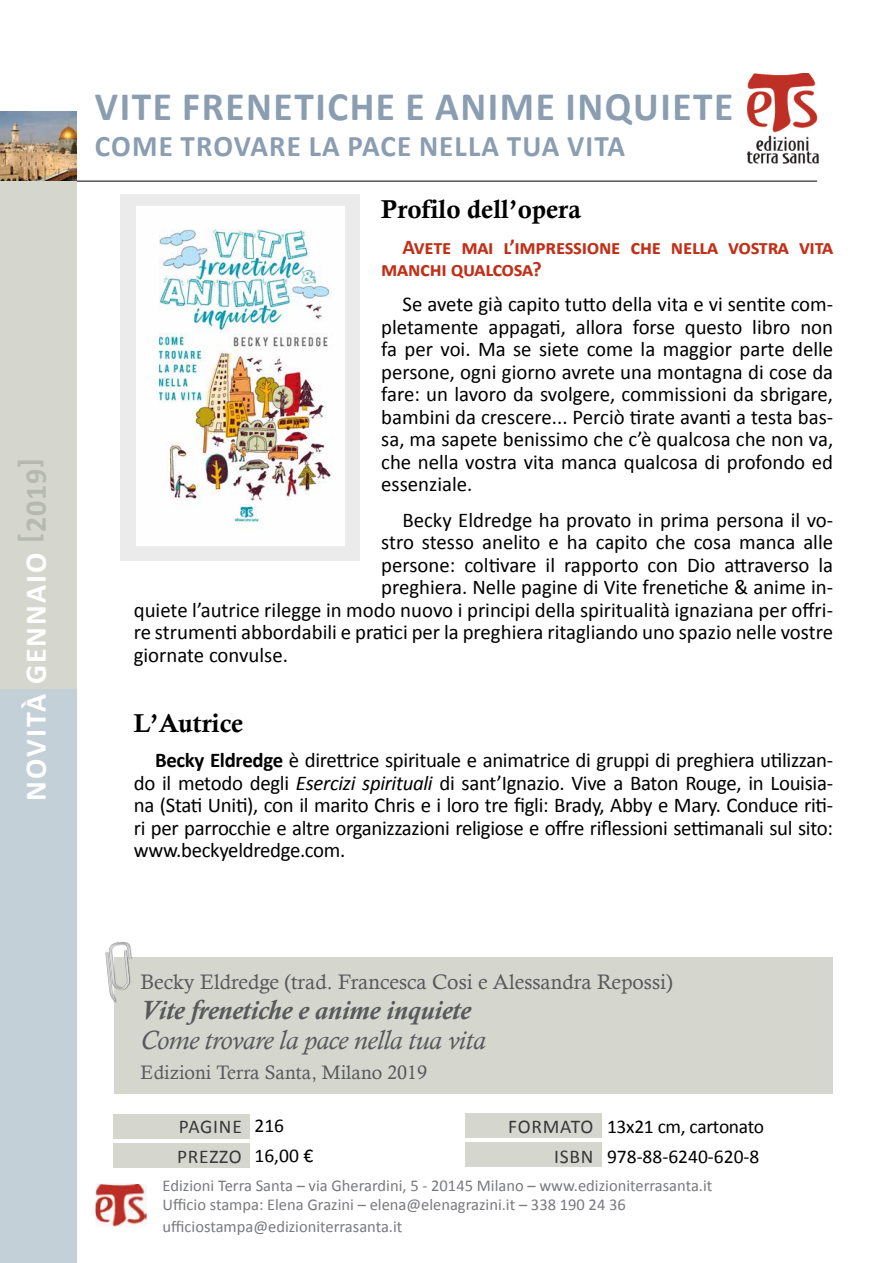
<style>
.page{position:relative;width:893px;height:1263px;background:#fff}
.page>*{position:absolute;margin:0;border:0;box-sizing:border-box;transform-origin:0 0}
.t1{font:700 40.5px "Calibri";letter-spacing:.04em;color:#8a9db1}
.t2{font:700 30px "Calibri";letter-spacing:.04em;color:#8a9db1}
.t3{font:700 30px "Calibri";letter-spacing:.07em;color:#fff}
.t4{font:700 30px "Calibri";color:#b6b9b2}
.t5{font:italic 27px "Calisto";letter-spacing:-.01em;color:#58595b}
.t6{font:italic 700 27px "Calisto";letter-spacing:-.01em;color:#58595b}
.t7{font:25.8px "Calis MT Bol";color:#000}
.t8{font:21px/45px "Calibri";color:#000;text-align:right}
.t9{font:700 21px/22.5px "Calibri";letter-spacing:-.015em;color:#c0311a}
.t10{font:21px "Calisto";color:#58595b}
.t11{font:19.5px/30px "Calibri";letter-spacing:-.015em;color:#000}
.t12{font:19.5px "Calisto";color:#58595b}
.t13{font:19.5px/29.5px "Calibri";letter-spacing:.04em;color:#383839}
.t14{font:16.5px/19.2px "Calibri";color:#797a7d}
.s1{font-weight:700}
.s2{font-style:italic}
</style>
<div class="page">
<img style="left:748px;top:73px;width:71px;height:90px">
<img style="left:0;top:111px;width:77px;height:52px">
<img style="left:95px;top:1184px;width:52px;height:43px">
<div style="left:0;top:689px;width:77px;height:574px;background:#c4d0d7"></div>
<hr style="left:77px;top:181px;width:740px;height:1px;background:#000">
<div style="left:0;top:163px;width:77px;height:526px;background:#d5d7ce"></div>
<div style="left:114px;top:957px;width:719px;height:137px;background:#d5d7ce"></div>
<div style="left:105px;top:941px;width:27px;height:62px;background:#000;opacity:.43"></div>
<img style="left:105px;top:942px;width:26px;height:60px">
<div style="left:465px;top:1142px;width:137px;height:25px;background:#d5d7ce"></div>
<div style="left:465px;top:1113px;width:137px;height:25px;background:#d5d7ce"></div>
<div style="left:114px;top:1143px;width:136px;height:25px;background:#d5d7ce"></div>
<div style="left:114px;top:1114px;width:136px;height:25px;background:#d5d7ce"></div>
<div style="left:120px;top:195px;width:240px;height:366px;background:#ebebec"></div>
<img style="left:137px;top:206px;width:207px;height:339px">
<h2 class="t4" style="left:11px;top:468px;width:11px;rotate:-90deg">[</h2>
<h2 class="t4" style="left:17px;top:532px;width:65px;rotate:-90deg">2019</h2>
<h2 class="t4" style="left:11px;top:543px;width:11px;rotate:-90deg">]</h2>
<h2 class="t3" style="left:17px;top:800px;width:250px;rotate:-90deg">NOVITÀ GENNAIO</h2>
<h1 class="t1" style="left:95px;top:81px;width:640px">VITE FRENETICHE E ANIME INQUIETE</h1>
<h2 class="t2" style="left:95px;top:127px;width:532px">COME TROVARE LA PACE NELLA TUA VITA</h2>
<p class="t7" style="left:381px;top:195px;width:201px">Profilo dell’opera</p>
<p class="t9" style="left:503px;top:235px;width:119px">’l impressione</p>
<p class="t9" style="left:381px;top:235px;width:162px;text-indent:21px">Avete<br>manchi qualcosa?</p>
<p class="t9" style="left:461px;top:235px;width:34px">mai</p>
<p class="t9" style="left:630px;top:235px;width:32px">che</p>
<p class="t9" style="left:671px;top:235px;width:49px">nella</p>
<p class="t9" style="left:728px;top:235px;width:62px">vostra</p>
<p class="t9" style="left:799px;top:235px;width:36px">vita</p>
<p class="t8" style="left:381px;top:282px;width:453px">Se avete già capito tutto della vita e vi sentite com-<br>fa per voi. Ma se siete come la maggior parte delle</p>
<p class="t8" style="left:381px;top:361px;width:453px;line-height:22.5px;text-align:left">persone, ogni giorno avrete una montagna di cose da fare: un lavoro da svolgere, commissioni da sbrigare,</p>
<p class="t8" style="left:381px;top:417px;width:453px">sa, ma sapete benissimo che è’c qualcosa che non va,</p>
<p class="t8" style="left:633px;top:304px;width:44px">forse</p>
<p class="t8" style="left:381px;top:304px;width:99px">pletamente</p>
<p class="t8" style="left:576px;top:304px;width:49px">allora</p>
<p class="t8" style="left:752px;top:304px;width:40px">libro</p>
<p class="t8" style="left:488px;top:304px;width:79px">appagati,</p>
<p class="t8" style="left:685px;top:304px;width:59px">questo</p>
<p class="t8" style="left:800px;top:304px;width:34px">non</p>
<p class="t8" style="left:381px;top:394px;width:453px;text-align:left">bambini da crescere... Perciò tirate avanti a testa bas&shy;che nella vostra vita manca qualcosa di profondo ed</p>
<p class="t8" style="left:381px;top:462px;width:93px">essenziale.</p>
<p class="t8" style="left:381px;top:497px;width:453px">Becky Eldredge ha provato in prima persona il vo&shy;persone: coltivare il rapporto con Dio attraverso la</p>
<p class="t8" style="left:381px;top:520px;width:453px">stro stesso anelito e ha capito che cosa manca alle</p>
<p class="t8" style="left:381px;top:565px;width:453px">preghiera. Nelle pagine di Vite frenetiche &amp; anime in-</p>
<p class="t8" style="left:134px;top:587px;width:701px">quiete ’l autrice rilegge in modo nuovo i principi della spiritualità ignaziana per offri-</p>
<p class="t8" style="left:134px;top:610px;width:701px">re strumenti abbordabili e pratici per la preghiera ritagliando uno spazio nelle vostre</p>
<p class="t8" style="left:134px;top:632px;width:156px">giornate convulse.</p>
<p class="t7" style="left:134px;top:708px;width:111px">L’Autrice</p>
<p class="t8" style="left:155px;top:738px;width:680px"><span class="s1">Becky Eldredge</span> è direttrice spirituale e animatrice di gruppi di preghiera utilizzan-</p>
<p class="t8" style="left:134px;top:760px;width:701px">do il metodo degli <span class="s2">Esercizi spirituali</span> di sant’Ignazio. Vive a Baton Rouge in, Louisia-</p>
<p class="t8" style="left:134px;top:783px;width:701px">na (Stati Uniti ,) con il marito Chris ie loro tre figli: Brady, Abby e Mary. Conduce riti-</p>
<p class="t8" style="left:134px;top:805px;width:701px">ri per parrocchie e altre organizzazioni religiose e offre riflessioni settimanali sul sito:</p>
<p class="t8" style="left:134px;top:828px;width:213px">www.beckyeldredge.com.</p>
<p class="t10" style="left:141px;top:969px;width:534px">Becky Eldredge (trad. Francesca Cosi e Alessandra Repossi(</p>
<p class="t6" style="left:141px;top:994px;width:332px">Vitefrenetiche e anime inquiete</p>
<p class="t5" style="left:141px;top:1024px;width:346px">Come trovare la pace nella tua vita</p>
<p class="t12" style="left:141px;top:1061px;width:288px">Edizioni Terra Santa, Milano 2019</p>
<p class="t13" style="left:177px;top:1112px;width:66px">PAGINE<br>PREZZO</p>
<p class="t11" style="left:254px;top:1110px;width:60px">216<br>16,00 €</p>
<p class="t11" style="left:607px;top:1112px;width:159px">13x21 cm, cartonato<br>978-88-6240-620-8</p>
<p class="t13" style="left:508px;top:1112px;width:87px;text-align:right">FORMATO<br>ISBN</p>
<p class="t14" style="left:163px;top:1176px;width:551px">Edizioni Terra Santa – via Gherardini -5, 20145 Milano – www.edizioniterrasanta i t.<br>Ufficio stampa: Elena Grazini – elena@elenagrazini –i t. 338 190 24 36</p>
<p class="t14" style="left:163px;top:1217px;width:241px">ufficiostampa@edizioniterrasanta i t.</p>
</div>
